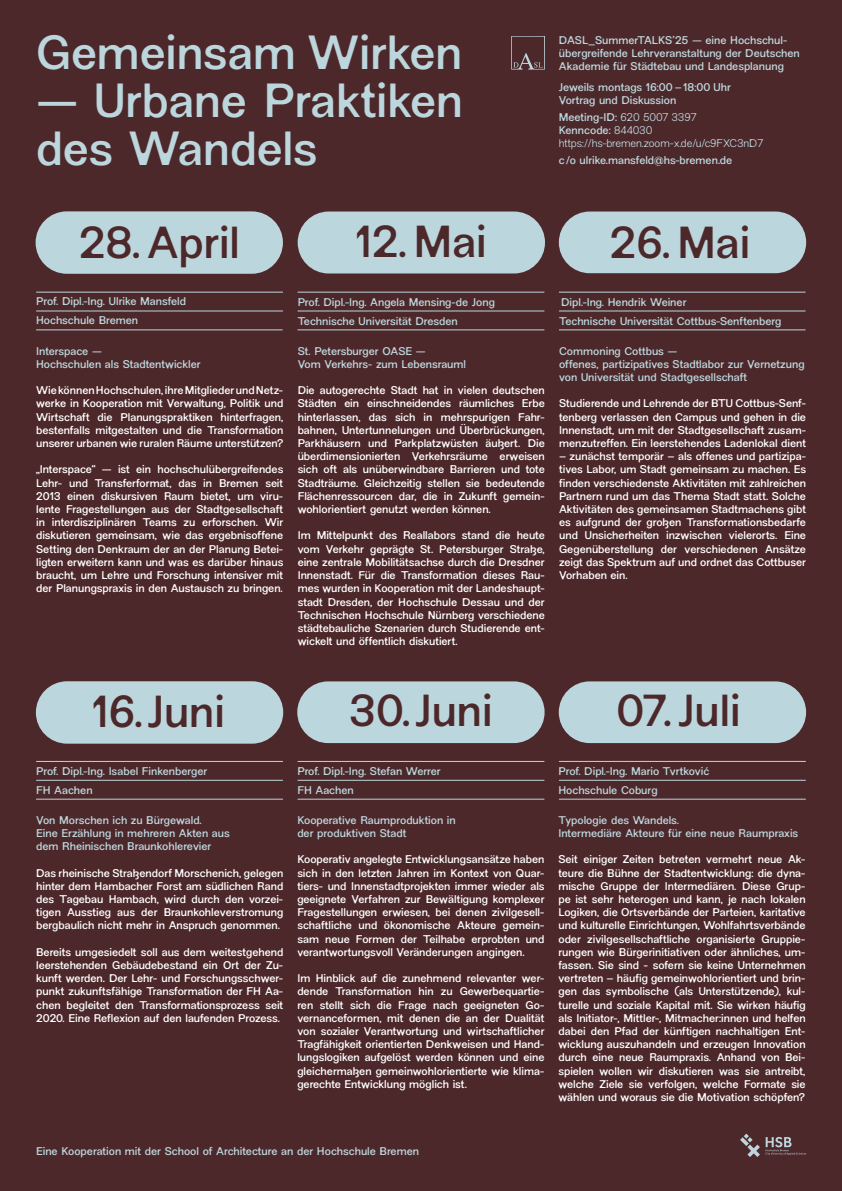
<style>
.page{position:relative;width:842px;height:1191px;background:#4d282b}
.page>*{position:absolute;margin:0;border:0;box-sizing:border-box;transform-origin:0 0}
.t1{font:47px/47.6px "New Edge 666 Regular Rounded";letter-spacing:-.005em;color:#bbd6dc}
.t2{font:44px "New Edge 666 Regular Rounded";color:#4d282b}
.t3{font:11px/13.2px "New Edge 666 Regular Rounded";letter-spacing:-.005em;color:#fff;text-align:justify}
.t4{font:11px/13.2px "New Edge 666 Regular Rounded";letter-spacing:-.005em;color:#bcd6dc}
.t5{font:11px "New Edge 666 Light Rounded";color:#bcd6dc}
.s1{font-family:"New Edge 666 Light Rounded"}
</style>
<div class="page">
<svg style="left:766px;top:1137px;width:40px;height:18px"></svg>
<svg style="left:740px;top:1133px;width:20px;height:24px"></svg>
<div style="left:36px;top:681px;width:247px;height:62px;background:#bbd6dc;border-radius:31px"></div>
<div style="left:559px;top:681px;width:247px;height:62px;background:#bbd6dc;border-radius:31px"></div>
<div style="left:297px;top:681px;width:248px;height:62px;background:#bbd6dc;border-radius:31px"></div>
<hr style="left:298px;top:761px;width:246px;height:1px;background:#bcd6dc">
<hr style="left:298px;top:780px;width:246px;height:1px;background:#bcd6dc">
<hr style="left:559px;top:761px;width:246px;height:1px;background:#bcd6dc">
<hr style="left:559px;top:779px;width:246px;height:1px;background:#bcd6dc">
<hr style="left:36px;top:779px;width:247px;height:1px;background:#bcd6dc">
<hr style="left:36px;top:761px;width:247px;height:1px;background:#bcd6dc">
<hr style="left:36px;top:798px;width:247px;height:1px;background:#bcd6dc">
<hr style="left:298px;top:798px;width:246px;height:1px;background:#bcd6dc">
<hr style="left:559px;top:798px;width:246px;height:1px;background:#bcd6dc">
<div style="left:36px;top:211px;width:247px;height:63px;background:#bbd6dc;border-radius:31px"></div>
<div style="left:559px;top:211px;width:247px;height:62px;background:#bbd6dc;border-radius:31px"></div>
<div style="left:298px;top:211px;width:247px;height:62px;background:#bbd6dc;border-radius:31px"></div>
<hr style="left:298px;top:292px;width:246px;height:1px;background:#bcd6dc">
<hr style="left:298px;top:310px;width:246px;height:1px;background:#bcd6dc">
<hr style="left:559px;top:292px;width:246px;height:1px;background:#bcd6dc">
<hr style="left:559px;top:310px;width:246px;height:1px;background:#bcd6dc">
<hr style="left:298px;top:329px;width:246px;height:1px;background:#bcd6dc">
<hr style="left:559px;top:329px;width:246px;height:1px;background:#bcd6dc">
<hr style="left:36px;top:310px;width:247px;height:1px;background:#bcd6dc">
<hr style="left:36px;top:292px;width:247px;height:1px;background:#bcd6dc">
<hr style="left:36px;top:329px;width:246px;height:1px;background:#bcd6dc">
<svg style="left:511px;top:36px;width:34px;height:34px"></svg>
<h1 class="t1" style="left:36px;top:25px;width:428px">Gemeinsam Wirken</h1>
<h1 class="t1" style="left:36px;top:73px;width:428px">— Urbane Praktiken des Wandels</h1>
<p class="t4" style="left:559px;top:33px;width:242px">DASL_SummerTALKS’25 — eine Hochschul&shy;übergreifende Lehrveranstaltung der Deutschen<br>Akademie für Städtebau und Landesplanung</p>
<p class="t4" style="left:559px;top:80px;width:174px">Jeweils montags 16:00 – 18:00 Uhr<br>Vortrag und Diskussion</p>
<p class="t4" style="left:559px;top:110px;width:139px">Meeting-ID: <span class="s1">620 5007 3397<br></span>Kenncode: <span class="s1">844030</span></p>
<p class="t5" style="left:559px;top:135px;width:206px">https://hs-bremen.zoom-x.de/u/c9FXC3nD7</p>
<p class="t4" style="left:559px;top:153px;width:175px">c/o ulrike.mansfeld@hs-bremen.de</p>
<h2 class="t2" style="left:79px;top:207px;width:162px">28. April</h2>
<h2 class="t2" style="left:355px;top:207px;width:133px">12. Mai</h2>
<h2 class="t2" style="left:610px;top:207px;width:142px">26. Mai</h2>
<p class="t4" style="left:36px;top:291px;width:151px;line-height:19px">Prof. Dipl.-Ing. Ulrike Mansfeld<br>Hochschule Bremen</p>
<p class="t4" style="left:36px;top:343px;width:166px">Interspace —<br>Hochschulen als Stadtentwickler</p>
<p class="t3" style="left:36px;top:383px;width:249px">Wie können Hochschulen, ihre Mitglieder und Netz&shy;werke in Kooperation mit Verwaltung, Politik und Wirtschaft die Planungspraktiken hinterfragen, bestenfalls mitgestalten und die Transformation unserer urbanen wie ruralen Räume unterstützen?</p>
<p class="t3" style="left:36px;top:462px;width:249px">„Interspace“ — ist ein hochschulübergreifendes Lehr- und Transferformat, das in Bremen seit 2013 einen diskursiven Raum bietet, um viru&shy;lente Fragestellungen aus der Stadtgesellschaft in interdisziplinären Teams zu erforschen. Wir diskutieren gemeinsam, wie das ergebnisoffene Setting den Denkraum der an der Planung Betei&shy;ligten erweitern kann und was es darüber hinaus braucht, um Lehre und Forschung intensiver mit der Planungspraxis in den Austausch zu bringen.</p>
<p class="t4" style="left:298px;top:291px;width:199px;line-height:19px">Prof. Dipl.-Ing. Angela Mensing-de Jong<br>Technische Universität Dresden</p>
<p class="t4" style="left:298px;top:343px;width:170px">St. Petersburger OASE —<br>Vom Verkehrs- zum Lebensraum!</p>
<p class="t3" style="left:298px;top:383px;width:249px">Die autogerechte Stadt hat in vielen deutschen Städten ein einschneidendes räumliches Erbe hinterlassen, das sich in mehrspurigen Fahr&shy;bahnen, Untertunnelungen und Überbrückungen, Parkhäusern und Parkplatzwüsten äußert. Die überdimensionierten Verkehrsräume erweisen sich oft als unüberwindbare Barrieren und tote Stadträume. Gleichzeitig stellen sie bedeutende Flächenressourcen dar, die in Zukunft gemein&shy;wohlorientiert genutzt werden können.</p>
<p class="t3" style="left:298px;top:528px;width:249px">Im Mittelpunkt des Reallabors stand die heute vom Verkehr geprägte St. Petersburger Straße, eine zentrale Mobilitätsachse durch die Dresdner Innenstadt. Für die Transformation dieses Rau&shy;mes wurden in Kooperation mit der Landeshaupt&shy;stadt Dresden, der Hochschule Dessau und der Technischen Hochschule Nürnberg verschiedene städtebauliche Szenarien durch Studierende ent&shy;wickelt und öffentlich diskutiert.</p>
<p class="t4" style="left:559px;top:291px;width:224px;line-height:19px">Dipl.-Ing. Hendrik Weiner<br>Technische Universität Cottbus-Senftenberg</p>
<p class="t4" style="left:559px;top:343px;width:247px">Commoning Cottbus —<br>offenes, partizipatives Stadtlabor zur Vernetzung von Universität und Stadtgesellschaft</p>
<p class="t3" style="left:559px;top:396px;width:249px">Studierende und Lehrende der BTU Cottbus-Senf&shy;tenberg verlassen den Campus und gehen in die Innenstadt, um mit der Stadtgesellschaft zusam&shy;menzutreffen. Ein leerstehendes Ladenlokal dient</p>
<p class="t3" style="left:559px;top:449px;width:249px">– zunächst temporär – als offenes und partizipa&shy;tives Labor, um Stadt gemeinsam zu machen. Es finden verschiedenste Aktivitäten mit zahlreichen Partnern rund um das Thema Stadt statt. Solche Aktivitäten des gemeinsamen Stadtmachens gibt es aufgrund der großen Transformationsbedarfe und Unsicherheiten inzwischen vielerorts. Eine Gegenüberstellung der verschiedenen Ansätze zeigt das Spektrum auf und ordnet das Cottbuser Vorhaben ein.</p>
<h2 class="t2" style="left:92px;top:676px;width:135px">16.Juni</h2>
<h2 class="t2" style="left:349px;top:675px;width:146px">30.Juni</h2>
<h2 class="t2" style="left:616px;top:675px;width:126px">07.Juli</h2>
<p class="t4" style="left:36px;top:760px;width:173px;line-height:19.2px">Prof. Dipl.-Ing. Isabel Finkenberger<br>FH Aachen</p>
<p class="t4" style="left:36px;top:812px;width:195px">Von Morschen ich zu Bürgewald.<br>Eine Erzählung in mehreren Akten aus dem Rheinischen Braunkohlerevier</p>
<p class="t3" style="left:36px;top:865px;width:249px">Das rheinische Straßendorf Morschenich, gelegen hinter dem Hambacher Forst am südlichen Rand des Tagebau Hambach, wird durch den vorzei&shy;tigen Ausstieg aus der Braunkohleverstromung bergbaulich nicht mehr in Anspruch genommen.</p>
<p class="t3" style="left:36px;top:944px;width:249px">Bereits umgesiedelt soll aus dem weitestgehend leerstehenden Gebäudebestand ein Ort der Zu&shy;kunft werden. Der Lehr- und Forschungsschwer&shy;punkt zukunftsfähige Transformation der FH Aa&shy;chen begleitet den Transformationsprozess seit 2020. Eine Reflexion auf den laufenden Prozess.</p>
<p class="t4" style="left:558px;top:760px;width:152px;line-height:19.2px">Prof. Dipl.-Ing. Mario Tvrtković<br>Hochschule Coburg</p>
<p class="t4" style="left:558px;top:812px;width:241px">Typologie des Wandels.<br>Intermediäre Akteure für eine neue Raumpraxis</p>
<p class="t3" style="left:558px;top:852px;width:249px">Seit einiger Zeiten betreten vermehrt neue Ak&shy;teure die Bühne der Stadtentwicklung: die dyna&shy;mische Gruppe der Intermediären. Diese Grup&shy;pe ist sehr heterogen und kann, je nach lokalen Logiken, die Ortsverbände der Parteien, karitative und kulturelle Einrichtungen, Wohlfahrtsverbände oder zivilgesellschaftliche organisierte Gruppie&shy;rungen wie Bürgerinitiativen oder ähnliches, um&shy;fassen. Sie sind - sofern sie keine Unternehmen vertreten – häufig gemeinwohlorientiert und brin&shy;gen das symbolische (als Unterstützende), kul&shy;turelle und soziale Kapital mit. Sie wirken häufig als Initiator-, Mittler-, Mitmacher:innen und helfen dabei den Pfad der künftigen nachhaltigen Ent&shy;wicklung auszuhandeln und erzeugen Innovation durch eine neue Raumpraxis. Anhand von Bei&shy;spielen wollen wir diskutieren was sie antreibt, welche Ziele sie verfolgen, welche Formate sie wählen und woraus sie die Motivation schöpfen?</p>
<p class="t4" style="left:297px;top:760px;width:145px;line-height:19.2px">Prof. Dipl.-Ing. Stefan Werrer<br>FH Aachen</p>
<p class="t4" style="left:297px;top:812px;width:160px">Kooperative Raumproduktion in der produktiven Stadt</p>
<p class="t3" style="left:297px;top:852px;width:249px">Kooperativ angelegte Entwicklungsansätze haben sich in den letzten Jahren im Kontext von Quar&shy;tiers- und Innenstadtprojekten immer wieder als geeignete Verfahren zur Bewältigung komplexer Fragestellungen erwiesen, bei denen zivilgesell&shy;schaftliche und ökonomische Akteure gemein&shy;sam neue Formen der Teilhabe erprobten und verantwortungsvoll Veränderungen angingen.</p>
<p class="t3" style="left:297px;top:970px;width:249px">Im Hinblick auf die zunehmend relevanter wer&shy;dende Transformation hin zu Gewerbequartie&shy;ren stellt sich die Frage nach geeigneten Go&shy;vernanceformen, mit denen die an der Dualität von sozialer Verantwortung und wirtschaftlicher Tragfähigkeit orientierten Denkweisen und Hand&shy;lungslogiken aufgelöst werden können und eine gleichermaßen gemeinwohlorientierte wie klima&shy;gerechte Entwicklung möglich ist.</p>
<p class="t4" style="left:36px;top:1143px;width:385px">Eine Kooperation mit der School of Architecture an der Hochschule Bremen</p>
</div>
